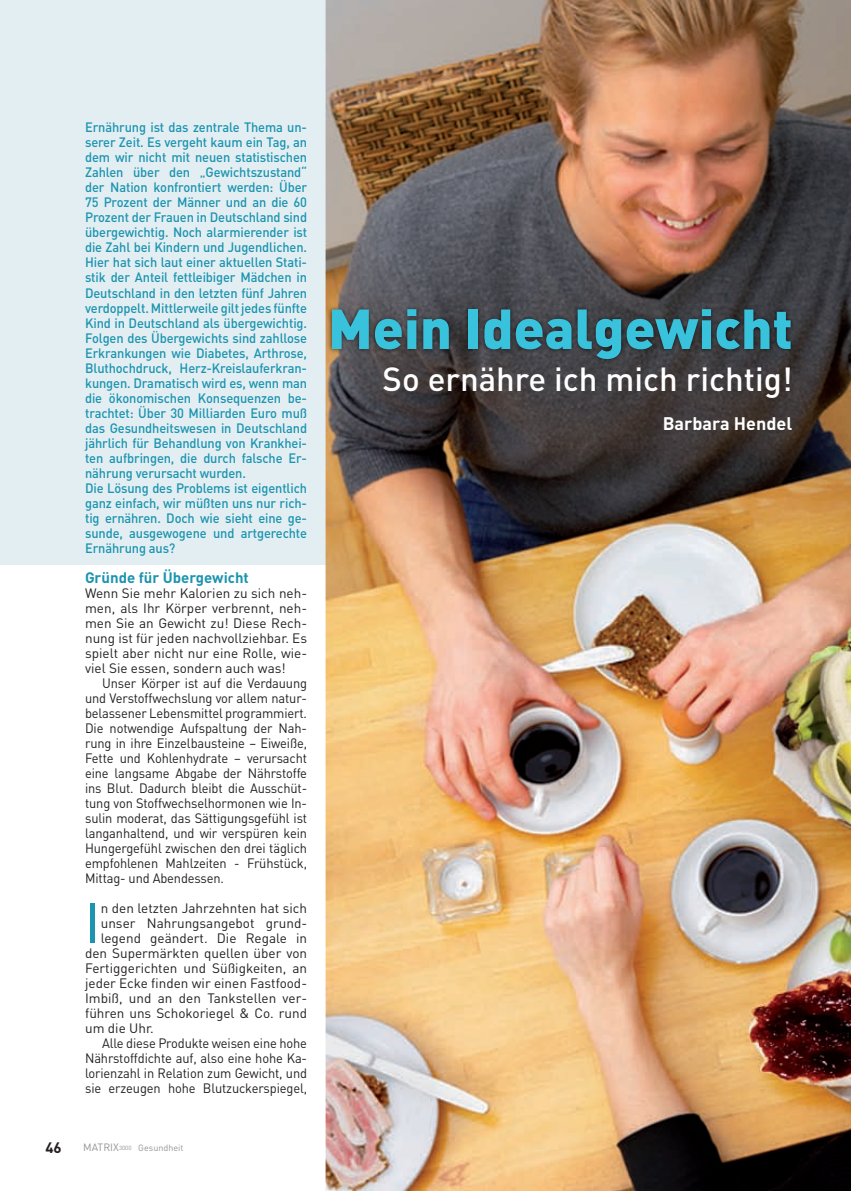
<style>
.page{position:relative;width:851px;height:1191px;background:#fff}
.page>*{position:absolute;margin:0;border:0;box-sizing:border-box;transform-origin:0 0}
.t1{font:55.65px "DIN";color:#1b94af}
.t2{font:900 55.5px "DIN";color:#38c2db}
.t3{font:500 33px "DIN";color:#fff}
.t4{font:700 18px "DIN";color:#fff}
.t5{font:700 15px "DIN";color:#1b94af}
.t6{font:700 15px "DIN";color:#231f20}
.t7{font:500 13.5px/15px "DIN";letter-spacing:-.01em;color:#1b94af;scale:.95 1}
.t8{font:13.5px/15px "DIN";color:#231f20;text-align:justify;scale:.95 1}
.t9{font:13.5px/15px "DIN";color:#231f20;text-align:justify}
.t10{font:9px "DIN";color:#939598}
.s1{font-size:10.5px}
</style>
<div class="page">
<div style="left:0;top:0;width:325px;height:564px;background:#e3eef3"></div>
<img style="left:325px;top:0;width:525px;height:1191px">
<img style="left:327px;top:304px;width:523px;height:144px">
<p class="t7" style="left:85px;top:120px;width:235px">Ernährung ist das zentrale Thema un&shy;serer Zeit. Es vergeht kaum ein Tag, an dem wir nicht mit neuen statistischen Zahlen über den „Gewichtszustand“ der Nation konfrontiert werden: Über 75 Prozent der Männer und an die 60<br>Prozent der Frauen in Deutschland sind übergewichtig. Noch alarmierender ist die Zahl bei Kindern und Jugendlichen.<br>Hier hat sich laut einer aktuellen Stati&shy;stik der Anteil fettleibiger Mädchen in Deutschland in den letzten fünf Jahren verdoppelt. Mittlerweile gilt jedes fünfte Kind in Deutschland als übergewichtig.<br>Folgen des Übergewichts sind zahllose Erkrankungen wie Diabetes, Arthrose, Bluthochdruck, Herz-Kreislauferkran&shy;kungen. Dramatisch wird es, wenn man die ökonomischen Konsequenzen be&shy;trachtet: Über 30 Milliarden Euro muß das Gesundheitswesen in Deutschland jährlich für Behandlung von Krankhei&shy;ten aufbringen, die durch falsche Er&shy;nährung verursacht wurden.<br>Die Lösung des Problems ist eigentlich ganz einfach, wir müßten uns nur rich&shy;tig ernähren. Doch wie sieht eine ge&shy;sunde, ausgewogene und artgerechte Ernährung aus?</p>
<p class="t5" style="left:85px;top:567px;width:165px">Gründe für Übergewicht</p>
<p class="t9" style="left:85px;top:585px;width:223px">Wenn Sie mehr Kalorien zu sich neh&shy;men, als Ihr Körper verbrennt, neh&shy;men Sie an Gewicht zu! Diese Rech&shy;nung ist für jeden nachvollziehbar. Es spielt aber nicht nur eine Rolle, wie&shy;viel Sie essen, sondern auch was!</p>
<p class="t8" style="left:85px;top:675px;width:235px;text-indent:17px">Unser Körper ist auf die Verdauung und Verstoffwechslung vor allem natur&shy;belassener Lebensmittel programmiert.<br>Die notwendige Aufspaltung der Nah&shy;rung in ihre Einzelbausteine – Eiweiße, Fette und Kohlenhydrate – verursacht eine langsame Abgabe der Nährstoffe ins Blut. Dadurch bleibt die Ausschüt&shy;tung von Stoffwechselhormonen wie In&shy;sulin moderat, das Sättigungsgefühl ist langanhaltend, und wir verspüren kein Hungergefühl zwischen den drei täglich empfohlenen Mahlzeiten - Frühstück, Mittag- und Abendessen.</p>
<h1 class="t1" style="left:85px;top:886px;width:17px">I</h1>
<p class="t9" style="left:101px;top:900px;width:208px">n den letzten Jahrzehnten hat sich</p>
<p class="t9" style="left:101px;top:915px;width:208px">unser Nahrungsangebot grund-</p>
<p class="t9" style="left:101px;top:930px;width:208px">legend geändert. Die Regale in</p>
<p class="t9" style="left:85px;top:945px;width:223px">den Supermärkten quellen über von</p>
<p class="t9" style="left:85px;top:960px;width:223px">Fertiggerichten und Süßigkeiten, an</p>
<p class="t9" style="left:85px;top:975px;width:223px">jeder Ecke finden wir einen Fastfood-</p>
<p class="t9" style="left:85px;top:990px;width:223px">Imbiß, und an den Tankstellen ver-</p>
<p class="t9" style="left:85px;top:1005px;width:223px">führen uns Schokoriegel &amp; Co. rund</p>
<p class="t9" style="left:85px;top:1020px;width:70px">um die Uhr.</p>
<p class="t8" style="left:102px;top:1035px;width:217px">Alle diese Produkte weisen eine hohe</p>
<p class="t8" style="left:85px;top:1050px;width:235px">Nährstoffdichte auf, also eine hohe Ka-</p>
<p class="t8" style="left:85px;top:1065px;width:235px">lorienzahl in Relation zum Gewicht, und</p>
<p class="t8" style="left:85px;top:1080px;width:235px">sie erzeugen hohe Blutzuckerspiegel,</p>
<p class="t6" style="left:45px;top:1137px;width:18px">46</p>
<p class="t10" style="left:83px;top:1141px;width:102px"><span class="s1">MATRIX</span><sup>3000</sup> Gesundheit</p>
<h2 class="t2" style="left:328px;top:293px;width:466px">Mein Idealgewicht</h2>
<h3 class="t3" style="left:382px;top:357px;width:411px">So ernähre ich mich richtig!</h3>
<h3 class="t4" style="left:662px;top:412px;width:131px">Barbara Hendel</h3>
</div>
